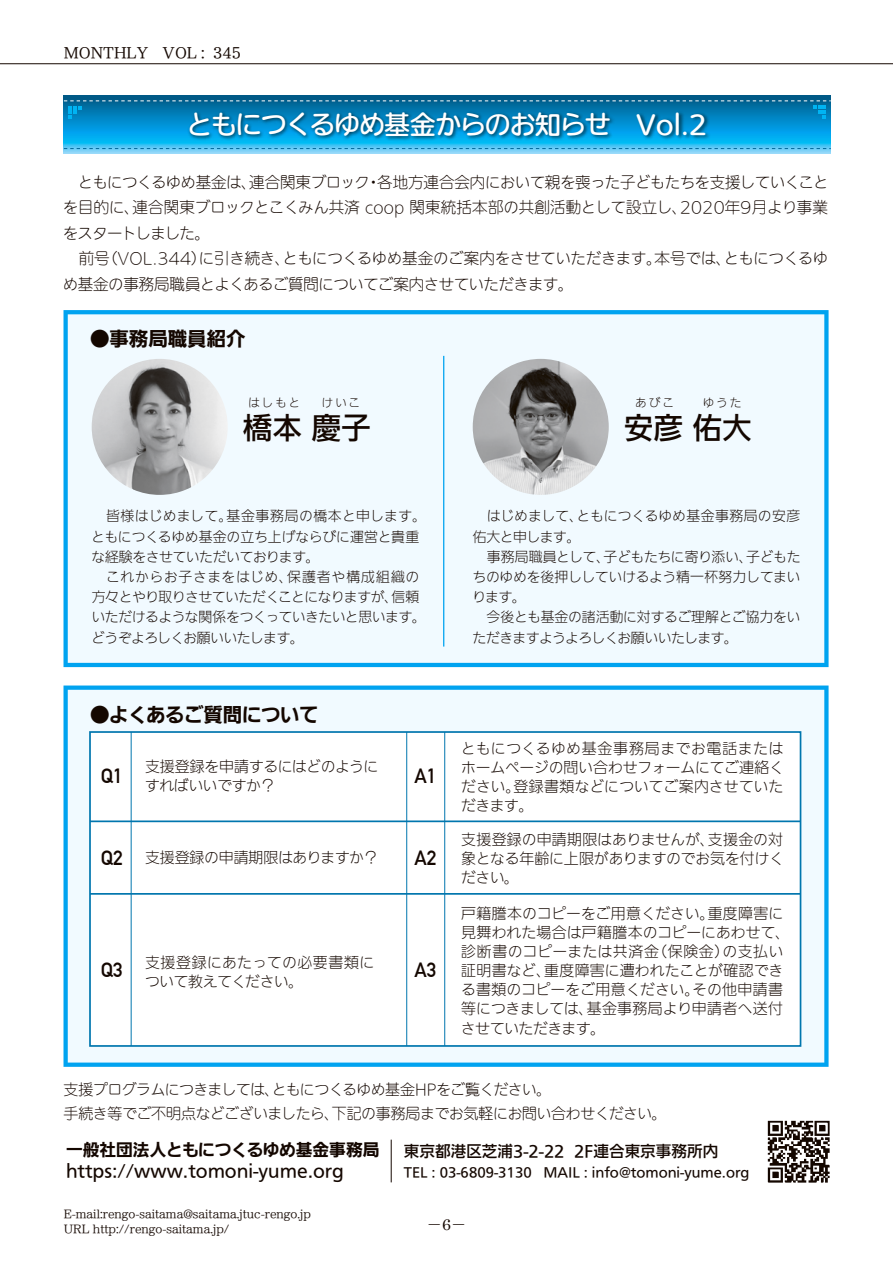
<style>
.page{position:relative;width:893px;height:1263px;background:#fff}
.page>*{position:absolute;margin:0;border:0;box-sizing:border-box;transform-origin:0 0}
.t1{font:500 29.7px "Iwa UD Go Dsp Pro";color:#140700}
.t2{font:500 25.5px "Iwa UDR Go Pro";letter-spacing:-.02em;color:#fff}
.t3{font:700 20.25px "DIN Alternate";color:#140700}
.t4{font:700 19.5px "Iwa UD Go Dsp Pro";letter-spacing:-.01em;color:#140700}
.t5{font:500 16.8px "Iwa UD Go Dsp Pro";color:#140700}
.t6{font:700 16.8px "Iwa UD Go Dsp Pro";letter-spacing:-.005em;color:#140700}
.t7{font:15.75px "MS Mincho";color:#140700}
.t8{font:500 15.6px "Iwa UD Go Dsp Pro";color:#140700}
.t9{font:300 15.45px/25.5px "Iwa UDR Go Pro";letter-spacing:-.02em;color:#140700}
.t10{font:300 15.45px "Iwa UDR Go Pro";letter-spacing:.005em;color:#140700}
.t11{font:300 15.45px/25.5px "Iwa UDR Go Pro";letter-spacing:-.04em;color:#140700}
.t12{font:300 15.45px "Iwa UDR Go Pro";letter-spacing:.015em;color:#140700}
.t13{font:300 14.85px/19.2px "Iwa UD Go Dsp Pro";color:#140700}
.t14{font:300 14.85px "Iwa UDR Go Pro";letter-spacing:-.03em;color:#140700}
.t15{font:300 14.85px/19.2px "Iwa UD Go Dsp Pro";letter-spacing:-.025em;color:#140700}
.t16{font:300 14.85px "Iwa UD Go Dsp Pro";letter-spacing:-.02em;color:#140700}
.t17{font:300 13.8px/20.2px "Iwa UD Go Dsp Pro";letter-spacing:-.02em;color:#140700}
.t18{font:300 13.8px/20.2px "Iwa UD Go Dsp Pro";letter-spacing:-.04em;color:#140700}
.t19{font:300 13.8px "Iwa UD Go Dsp Pro";letter-spacing:.02em;color:#140700}
.t20{font:13.8px "Iwa UD Min Pro Db";color:#140700}
.t21{font:300 13.8px "Iwa UD Go Dsp Pro";letter-spacing:.035em;color:#140700}
.t22{font:300 13.8px "Iwa UD Go Dsp Pro";letter-spacing:.04em;color:#140700}
.t23{font:300 13.8px "Iwa UD Go Dsp Pro";letter-spacing:.015em;color:#140700}
.t24{font:300 13.8px "Iwa UD Go Dsp Pro";letter-spacing:.08em;color:#140700}
.t25{font:500 12.75px "Iwa UD Go Dsp Pro";color:#140700}
.t26{font:300 11.7px "Iwa UD Go Dsp Pro";letter-spacing:.155em;color:#140700}
.t27{font:500 10.65px/14.9px "Iwa UD Min Pro";color:#140700}
.s1{font-family:"Century"}
</style>
<div class="page">
<svg style="left:63px;top:685px;width:765px;height:382px;fill:#f1faff"></svg>
<hr style="left:0;top:63px;width:893px;height:1px;background:#140700">
<svg style="left:64px;top:96px;width:767px;height:57px;background:#209cd3"></svg>
<svg style="left:64px;top:148px;width:767px;height:1px"></svg>
<img style="left:184px;top:119px;width:530px;height:31px">
<div style="left:63px;top:310px;width:765px;height:357px;background:#f1faff"></div>
<hr style="left:443px;top:356px;width:1px;height:290px;background:#00a3f0">
<svg style="left:64px;top:100px;width:767px;height:19px;background:#0774a8"></svg>
<hr style="left:391px;top:1140px;width:1px;height:42px;background:#140700">
<img style="left:767px;top:1120px;width:63px;height:63px">
<div style="left:90px;top:732px;width:710px;height:314px;background:#fff"></div>
<div style="left:89px;top:731px;width:712px;height:316px;border:2px solid #0076ae"></div>
<hr style="left:90px;top:820px;width:710px;height:2px;background:#0076ae">
<hr style="left:90px;top:893px;width:710px;height:2px;background:#0076ae">
<hr style="left:131px;top:732px;width:1px;height:314px;background:#0076ae">
<hr style="left:406px;top:732px;width:1px;height:314px;background:#0076ae">
<hr style="left:444px;top:732px;width:1px;height:314px;background:#0076ae">
<img style="left:92px;top:359px;width:136px;height:136px;border-radius:68px">
<img style="left:473px;top:359px;width:136px;height:136px;border-radius:68px">
<p class="t20" style="left:64px;top:42px;width:143px">MONTHLY　VOL :</p>
<p class="t20" style="left:213px;top:42px;width:29px">345</p>
<h2 class="t2" style="left:187px;top:105px;width:522px">ともにつくるゆめ基金からのお知らせ　Vol.2</h2>
<p class="t9" style="left:249px;top:170px;width:122px">連合関東ブロック</p>
<p class="t9" style="left:377px;top:170px;width:453px">各地方連合会内において親を喪った子どもたちを支援していくこと</p>
<p class="t11" style="left:63px;top:170px;width:195px">　ともにつくるゆめ基金は、</p>
<p class="t9" style="left:366px;top:170px;width:17px">・</p>
<p class="t10" style="left:132px;top:197px;width:557px">連合関東ブロックとこくみん共済 coop 関東統括本部の共創活動として設立し、</p>
<p class="t12" style="left:680px;top:197px;width:149px">2020年9月より事業</p>
<p class="t11" style="left:63px;top:195px;width:149px">を目的に、<br>をスタートしました。</p>
<p class="t9" style="left:283px;top:246px;width:381px">ともにつくるゆめ基金のご案内をさせていただきます。</p>
<p class="t9" style="left:654px;top:246px;width:79px">本号では、</p>
<p class="t9" style="left:199px;top:246px;width:93px">に引き続き、</p>
<p class="t9" style="left:63px;top:246px;width:512px">　前号<br>め基金の事務局職員とよくあるご質問についてご案内させていただきます。</p>
<p class="t9" style="left:102px;top:246px;width:106px">（VOL.344）</p>
<p class="t11" style="left:724px;top:246px;width:106px">ともにつくるゆ</p>
<h3 class="t4" style="left:90px;top:324px;width:157px">●事務局職員紹介</h3>
<p class="t26" style="left:248px;top:394px;width:53px">はしもと</p>
<p class="t26" style="left:321px;top:394px;width:40px">けいこ</p>
<p class="t26" style="left:635px;top:394px;width:41px">あびこ</p>
<p class="t26" style="left:703px;top:394px;width:40px">ゆうた</p>
<h1 class="t1" style="left:243px;top:406px;width:130px">橋本慶子</h1>
<h1 class="t1" style="left:624px;top:406px;width:130px">安彦佑大</h1>
<p class="t23" style="left:106px;top:507px;width:128px">皆様はじめまして。</p>
<p class="t17" style="left:91px;top:527px;width:329px">ともにつくるゆめ基金の立ち上げならびに運営と貴重</p>
<p class="t17" style="left:92px;top:547px;width:230px">な経験をさせていただいております。</p>
<p class="t24" style="left:287px;top:567px;width:134px">保護者や構成組織の</p>
<p class="t21" style="left:226px;top:507px;width:201px">基金事務局の橋本と申します。</p>
<p class="t22" style="left:92px;top:567px;width:203px">　これからお子さまをはじめ、</p>
<p class="t18" style="left:91px;top:587px;width:336px">方々とやり取りさせていただくことになりますが、<br>いただけるような関係をつくっていきたいと思います。どうぞよろしくお願いいたします。</p>
<p class="t17" style="left:392px;top:587px;width:29px">信頼</p>
<h3 class="t4" style="left:90px;top:700px;width:230px">●よくあるご質問について</h3>
<h3 class="t3" style="left:101px;top:760px;width:24px">Q1</h3>
<h3 class="t3" style="left:101px;top:843px;width:24px">Q2</h3>
<p class="t15" style="left:145px;top:757px;width:235px">支援登録を申請するにはどのようにすればいいですか?</p>
<p class="t16" style="left:145px;top:847px;width:235px">支援登録の申請期限はありますか?</p>
<h3 class="t3" style="left:101px;top:954px;width:24px">Q3</h3>
<p class="t13" style="left:145px;top:953px;width:231px">支援登録にあたっての必要書類について教えてください。</p>
<h3 class="t3" style="left:414px;top:760px;width:24px">A1</h3>
<h3 class="t3" style="left:414px;top:843px;width:24px">A2</h3>
<h3 class="t3" style="left:414px;top:954px;width:24px">A3</h3>
<p class="t19" style="left:576px;top:507px;width:225px">ともにつくるゆめ基金事務局の安彦</p>
<p class="t17" style="left:473px;top:507px;width:112px">　はじめまして、佑大と申します。</p>
<p class="t17" style="left:603px;top:547px;width:151px">子どもたちに寄り添い、</p>
<p class="t17" style="left:746px;top:547px;width:56px">子どもた</p>
<p class="t17" style="left:472px;top:547px;width:330px">　事務局職員として、<br>ちのゆめを後押ししていけるよう精一杯努力してまいります。<br>　今後とも基金の諸活動に対するご理解とご協力をいただきますようよろしくお願いいたします。</p>
<p class="t13" style="left:461px;top:739px;width:324px;text-align:right">ともにつくるゆめ基金事務局までお電話またはホームページの問い合わせフォームにてご連絡く登録書類などについてご案内させていた</p>
<p class="t13" style="left:461px;top:777px;width:74px">ださい。だきます。</p>
<p class="t13" style="left:461px;top:830px;width:324px">支援登録の申請期限はありませんが、<br>象となる年齢に上限がありますのでお気を付けください。</p>
<p class="t13" style="left:708px;top:830px;width:77px">支援金の対</p>
<p class="t13" style="left:461px;top:904px;width:255px">戸籍謄本のコピーをご用意ください。</p>
<p class="t13" style="left:461px;top:923px;width:331px">見舞われた場合は戸籍謄本のコピーにあわせて、</p>
<p class="t13" style="left:722px;top:942px;width:62px">の支払い</p>
<p class="t13" style="left:708px;top:904px;width:77px">重度障害に</p>
<p class="t13" style="left:544px;top:942px;width:241px;text-indent:-83px">診断書のコピーまたは共済金<br>重度障害に遭われたことが確認でき</p>
<p class="t13" style="left:652px;top:942px;width:79px">（保険金）</p>
<p class="t13" style="left:461px;top:962px;width:92px">証明書など、</p>
<p class="t13" style="left:587px;top:981px;width:198px;text-indent:-126px">る書類のコピーをご用意ください。<br>基金事務局より申請者へ送付</p>
<p class="t13" style="left:692px;top:981px;width:92px">その他申請書</p>
<p class="t15" style="left:461px;top:1000px;width:146px">等につきましては、させていただきます。</p>
<p class="t14" style="left:64px;top:1079px;width:218px">支援プログラムにつきましては、</p>
<p class="t14" style="left:272px;top:1079px;width:281px">ともにつくるゆめ基金HPをご覧ください。</p>
<p class="t14" style="left:64px;top:1102px;width:277px">手続き等でご不明点などございましたら、</p>
<p class="t14" style="left:332px;top:1102px;width:336px">下記の事務局までお気軽にお問い合わせください。</p>
<p class="t6" style="left:66px;top:1137px;width:315px">一般社団法人ともにつくるゆめ基金事務局</p>
<p class="t5" style="left:66px;top:1158px;width:279px">https://www.tomoni-yume.org</p>
<p class="t27" style="left:64px;top:1207px;width:249px">E-mail:rengo-saitama@saitama.jtuc-rengo j p.<br>URL http://rengo-saitama j p. /</p>
<p class="t8" style="left:404px;top:1139px;width:162px">東京都港区芝浦3-2-22</p>
<p class="t8" style="left:574px;top:1139px;width:146px">2F連合東京事務所内</p>
<p class="t25" style="left:404px;top:1162px;width:129px">TEL : 03-6809-3130</p>
<p class="t25" style="left:543px;top:1162px;width:208px">MAIL : info@tomoni-yume.org</p>
<p class="t7" style="left:426px;top:1216px;width:42px">－<span class="s1">6</span>－</p>
</div>
